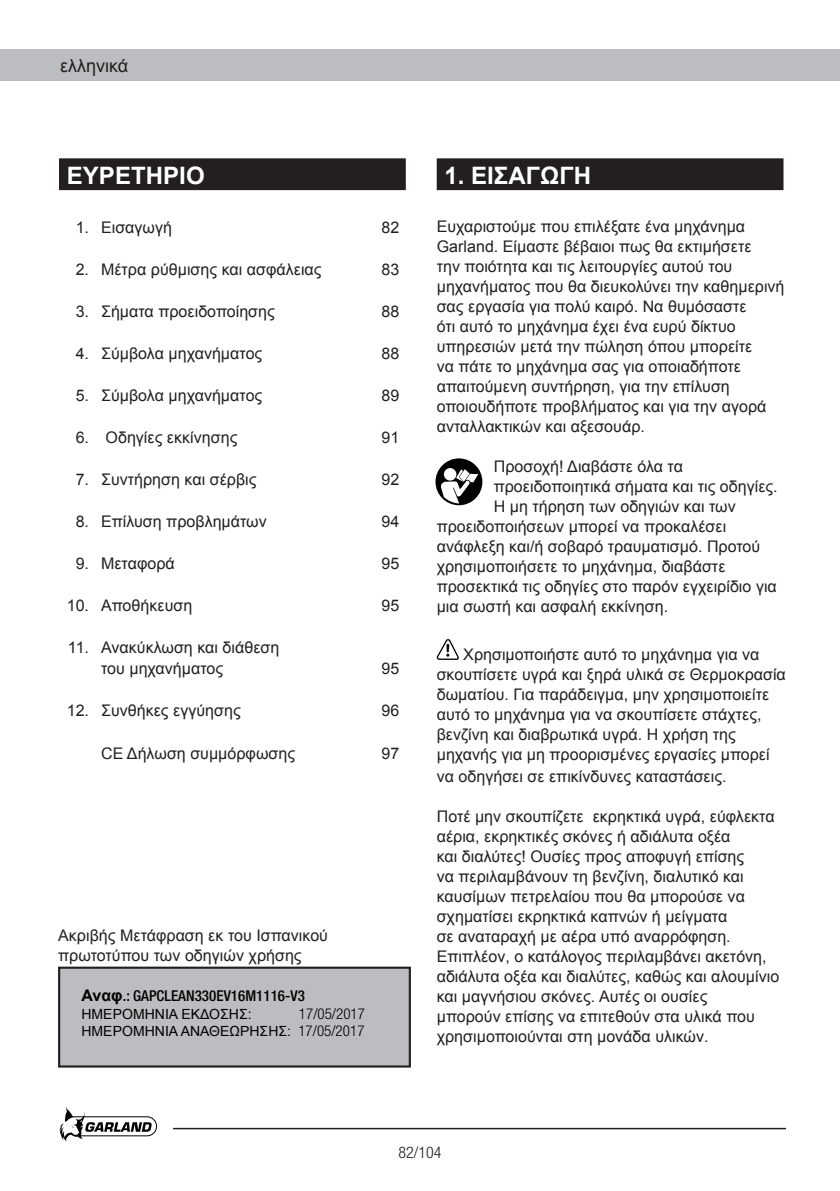
<style>
.page{position:relative;width:840px;height:1191px;background:#fff}
.page>*{position:absolute;margin:0;border:0;box-sizing:border-box;transform-origin:0 0}
.t1{font:700 24px "Arial";color:#fff}
.t2{font:18px "Arial";color:#231f20}
.t3{font:16px/20px "Arial";color:#231f20}
.t4{font:300 condensed 16px "Helvetica Neue";color:#231f20}
.t5{font:500 condensed 15px "Helvetica Neue";color:#000}
.t6{font:300 condensed 15px "Helvetica Neue";color:#000}
.t7{font:14px "Arial";color:#000}
.s1{font-family:"Arial";font-weight:700;font-stretch:normal;font-size:16px}
.s2{font-family:"Helvetica Neue";font-weight:300;font-stretch:condensed;font-size:15px}
</style>
<div class="page">
<div style="left:0;top:50px;width:839px;height:31px;background:#bcbdc0"></div>
<svg style="left:59px;top:1107px;width:98px;height:34px"></svg>
<hr style="left:173px;top:1127px;width:612px;height:2px;background:#231f20">
<div style="left:60px;top:159px;width:344px;height:30px;background:#231f20"></div>
<div style="left:59px;top:158px;width:346px;height:32px;border:2px solid #231f20"></div>
<div style="left:437px;top:159px;width:345px;height:30px;background:#231f20"></div>
<div style="left:436px;top:158px;width:347px;height:32px;border:2px solid #231f20"></div>
<svg style="left:436px;top:639px;width:23px;height:21px"></svg>
<div style="left:435px;top:458px;width:47px;height:47px;background:#000;border-radius:50%"></div>
<svg style="left:440px;top:469px;width:38px;height:34px"></svg>
<div style="left:59px;top:967px;width:350px;height:99px;background:#bcbdc0"></div>
<div style="left:58px;top:966px;width:352px;height:101px;border:2px solid #231f20"></div>
<p class="t2" style="left:60px;top:54px;width:70px">ελληνικά</p>
<h1 class="t1" style="left:67px;top:159px;width:139px">ΕΥΡΕΤΗΡΙΟ</h1>
<p class="t3" style="left:76px;top:218px;width:98px">1. Εισαγωγή</p>
<p class="t3" style="left:381px;top:218px;width:19px">82</p>
<p class="t3" style="left:76px;top:260px;width:247px">2. Μέτρα ρύθμισης και ασφάλειας</p>
<p class="t3" style="left:381px;top:260px;width:19px">83</p>
<p class="t3" style="left:76px;top:302px;width:200px">3. Σήματα προειδοποίησης</p>
<p class="t3" style="left:381px;top:302px;width:19px">88</p>
<p class="t3" style="left:76px;top:344px;width:188px">4. Σύμβολα μηχανήματος</p>
<p class="t3" style="left:381px;top:344px;width:19px">88</p>
<p class="t3" style="left:76px;top:386px;width:188px">5. Σύμβολα μηχανήματος</p>
<p class="t3" style="left:381px;top:386px;width:19px">89</p>
<p class="t3" style="left:76px;top:428px;width:163px">6. Οδηγίες εκκίνησης</p>
<p class="t3" style="left:381px;top:428px;width:19px">91</p>
<p class="t3" style="left:76px;top:470px;width:182px">7. Συντήρηση και σέρβις</p>
<p class="t3" style="left:381px;top:470px;width:19px">92</p>
<p class="t3" style="left:76px;top:512px;width:192px">8. Επίλυση προβλημάτων</p>
<p class="t3" style="left:381px;top:512px;width:19px">94</p>
<p class="t3" style="left:76px;top:554px;width:100px">9. Μεταφορά</p>
<p class="t3" style="left:381px;top:554px;width:19px">95</p>
<p class="t3" style="left:67px;top:596px;width:127px">10. Αποθήκευση</p>
<p class="t3" style="left:381px;top:596px;width:19px">95</p>
<p class="t3" style="left:101px;top:637px;width:180px;line-height:21px;text-indent:-33px">11. Ανακύκλωση και διάθεση του μηχανήματος</p>
<p class="t3" style="left:381px;top:659px;width:19px">95</p>
<p class="t3" style="left:67px;top:701px;width:175px">12. Συνθήκες εγγύησης</p>
<p class="t3" style="left:381px;top:701px;width:19px">96</p>
<p class="t3" style="left:101px;top:744px;width:195px">CE Δήλωση συμμόρφωσης</p>
<p class="t3" style="left:381px;top:744px;width:19px">97</p>
<p class="t3" style="left:58px;top:926px;width:271px">Ακριβής Μετάφραση εκ του Ισπανικού πρωτοτύπου των οδηγιών χρήσης</p>
<p class="t5" style="left:81px;top:986px;width:225px"><span class="s1">Αναφ</span>.: GAPCLEAN330EV16M1116-V3</p>
<p class="t7" style="left:81px;top:1004px;width:172px">ΗΜΕΡΟΜΗΝΙΑ ΕΚΔΟΣΗΣ:</p>
<p class="t6" style="left:299px;top:1004px;width:68px">17/05/2017</p>
<p class="t7" style="left:81px;top:1022px;width:284px">ΗΜΕΡΟΜΗΝΙΑ ΑΝΑΘΕΩΡΗΣΗΣ: <span class="s2">17/05/2017</span></p>
<h1 class="t1" style="left:444px;top:159px;width:148px">1. ΕΙΣΑΓΩΓΗ</h1>
<p class="t3" style="left:436px;top:217px;width:349px">Ευχαριστούμε που επιλέξατε ένα μηχάνημα Garland. Είμαστε βέβαιοι πως θα εκτιμήσετε<br>την ποιότητα και τις λειτουργίες αυτού του μηχανήματος που θα διευκολύνει την καθημερινή σας εργασία για πολύ καιρό. Να θυμόσαστε<br>ότι αυτό το μηχάνημα έχει ένα ευρύ δίκτυο υπηρεσιών μετά την πώληση όπου μπορείτε<br>να πάτε το μηχάνημα σας για οποιαδήποτε απαιτούμενη συντήρηση, για την επίλυση οποιουδήποτε προβλήματος και για την αγορά ανταλλακτικών και αξεσουάρ.</p>
<p class="t3" style="left:493px;top:457px;width:191px">Προσοχή! Διαβάστε όλα τα</p>
<p class="t3" style="left:493px;top:477px;width:285px">προειδοποιητικά σήματα και τις οδηγίες.</p>
<p class="t3" style="left:493px;top:497px;width:243px">Η μη τήρηση των οδηγιών και των</p>
<p class="t3" style="left:436px;top:517px;width:291px">προειδοποιήσεων μπορεί να προκαλέσει</p>
<p class="t3" style="left:436px;top:537px;width:325px">ανάφλεξη και/ή σοβαρό τραυματισμό. Προτού</p>
<p class="t3" style="left:436px;top:557px;width:290px">χρησιμοποιήσετε το μηχάνημα, διαβάστε</p>
<p class="t3" style="left:436px;top:577px;width:341px">προσεκτικά τις οδηγίες στο παρόν εγχειρίδιο για</p>
<p class="t3" style="left:436px;top:597px;width:233px">μια σωστή και ασφαλή εκκίνηση.</p>
<p class="t3" style="left:436px;top:644px;width:350px;text-indent:27px">Χρησιμοποιήστε αυτό το μηχάνημα για να σκουπίσετε υγρά και ξηρά υλικά σε Θερμοκρασία δωματίου. Για παράδειγμα, μην χρησιμοποιείτε αυτό το μηχάνημα για να σκουπίσετε στάχτες, βενζίνη και διαβρωτικά υγρά. Η χρήση της μηχανής για μη προορισμένες εργασίες μπορεί</p>
<p class="t3" style="left:436px;top:766px;width:291px">να οδηγήσει σε επικίνδυνες καταστάσεις.</p>
<p class="t3" style="left:436px;top:806px;width:344px">Ποτέ μην σκουπίζετε εκρηκτικά υγρά, εύφλεκτα αέρια, εκρηκτικές σκόνες ή αδιάλυτα οξέα<br>και διαλύτες! Ουσίες προς αποφυγή επίσης<br>να περιλαμβάνουν τη βενζίνη, διαλυτικό και καυσίμων πετρελαίου που θα μπορούσε να σχηματίσει εκρηκτικά καπνών ή μείγματα<br>σε αναταραχή με αέρα υπό αναρρόφηση.<br>Επιπλέον, ο κατάλογος περιλαμβάνει ακετόνη, αδιάλυτα οξέα και διαλύτες, καθώς και αλουμίνιο και μαγνήσιου σκόνες. Αυτές οι ουσίες<br>μπορούν επίσης να επιτεθούν στα υλικά που χρησιμοποιούνται στη μονάδα υλικών.</p>
<p class="t4" style="left:398px;top:1143px;width:45px">82/104</p>
</div>
